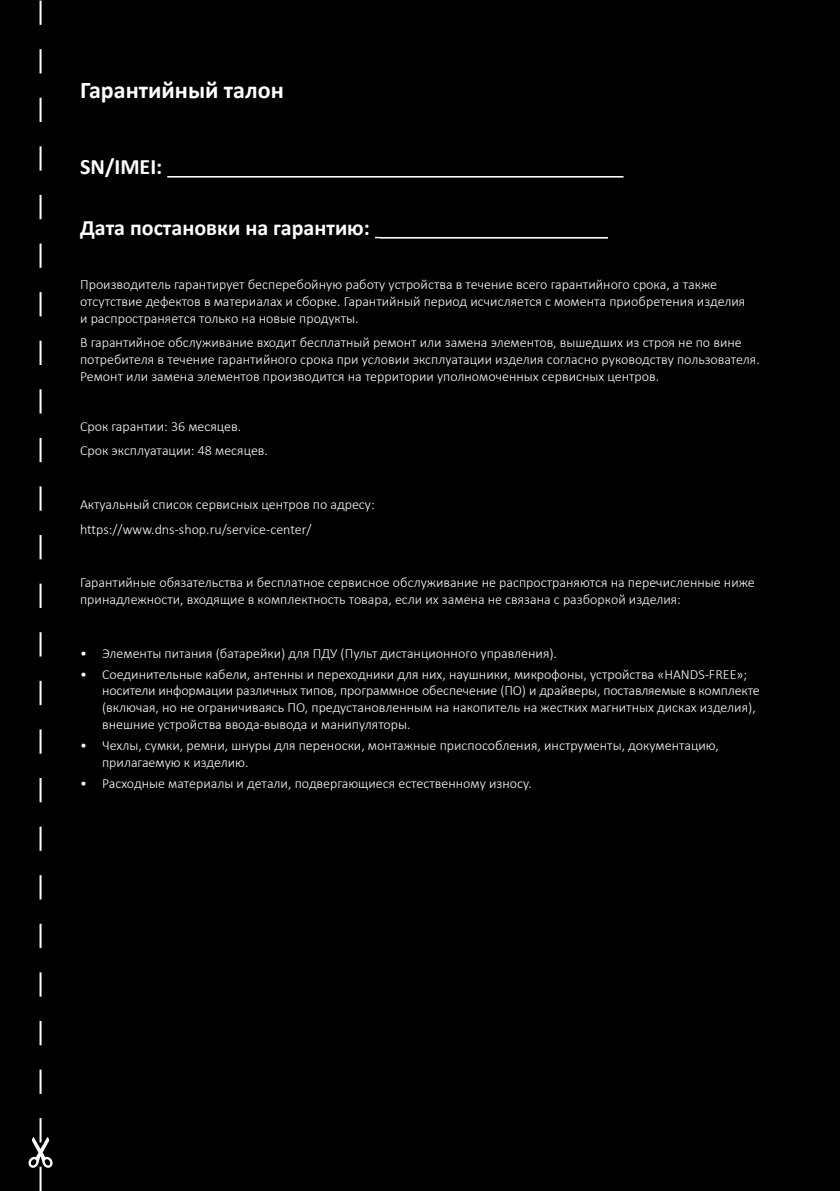
<style>
.page{position:relative;width:840px;height:1191px;background:#fff}
.page>*{position:absolute;margin:0;border:0;box-sizing:border-box;transform-origin:0 0}
.Заголовок_H1{font:700 24px "Calibri";color:#fff}
.Заголовок_12{font:700 22px "Calibri";color:#fff}
.Обычный_текст{font:300 14px/16.8px "Calibri";color:#fff}
</style>
<div class="page">
<div style="left:0;top:0;width:839px;height:1191px;background:#000"></div>
<hr style="left:167px;top:176px;width:456px;height:2px;background:#fff">
<hr style="left:379px;top:237px;width:228px;height:2px;background:#fff">
<svg style="left:28px;top:1px;width:25px;height:1190px"></svg>
<p class="Заголовок_H1" style="left:80px;top:73px;width:205px">Гарантийный талон</p>
<p class="Заголовок_12" style="left:80px;top:151px;width:84px">SN/IMEI:</p>
<p class="Заголовок_12" style="left:80px;top:212px;width:291px">Дата постановки на гарантию:</p>
<p class="Обычный_текст" style="left:80px;top:276px;width:666px">Производитель гарантирует бесперебойную работу устройства в течение всего гарантийного срока, а также отсутствие дефектов в материалах и сборке. Гарантийный период исчисляется с момента приобретения изделия и распространяется только на новые продукты.</p>
<p class="Обычный_текст" style="left:80px;top:334px;width:681px">В гарантийное обслуживание входит бесплатный ремонт или замена элементов, вышедших из строя не по вине потребителя в течение гарантийного срока при условии эксплуатации изделия согласно руководству пользователя.<br>Ремонт или замена элементов производится на территории уполномоченных сервисных центров.</p>
<p class="Обычный_текст" style="left:80px;top:417px;width:162px">Срок гарантии: 36 месяцев.</p>
<p class="Обычный_текст" style="left:80px;top:442px;width:189px">Срок эксплуатации: 48 месяцев.</p>
<p class="Обычный_текст" style="left:80px;top:496px;width:296px">Актуальный список сервисных центров по адресу:</p>
<p class="Обычный_текст" style="left:80px;top:520px;width:233px">https://www.dns-shop.ru/service-center/</p>
<p class="Обычный_текст" style="left:80px;top:574px;width:676px">Гарантийные обязательства и бесплатное сервисное обслуживание не распространяются на перечисленные ниже принадлежности, входящие в комплектность товара, если их замена не связана с разборкой изделия:</p>
<p class="Обычный_текст" style="left:80px;top:644px;width:478px">• Элементы питания (батарейки) для ПДУ (Пульт дистанционного управления).</p>
<p class="Обычный_текст" style="left:102px;top:665px;width:658px;text-indent:-22px">• Соединительные кабели, антенны и переходники для них, наушники, микрофоны, устройства «HANDS-FREE»; носители информации различных типов, программное обеспечение (ПО) и драйверы, поставляемые в комплекте (включая, но не ограничиваясь ПО, предустановленным на накопитель на жестких магнитных дисках изделия), внешние устройства ввода-вывода и манипуляторы.</p>
<p class="Обычный_текст" style="left:102px;top:736px;width:618px;text-indent:-22px">• Чехлы, сумки, ремни, шнуры для переноски, монтажные приспособления, инструменты, документацию, прилагаемую к изделию.</p>
<p class="Обычный_текст" style="left:80px;top:774px;width:453px">• Расходные материалы и детали, подвергающиеся естественному износу.</p>
</div>
